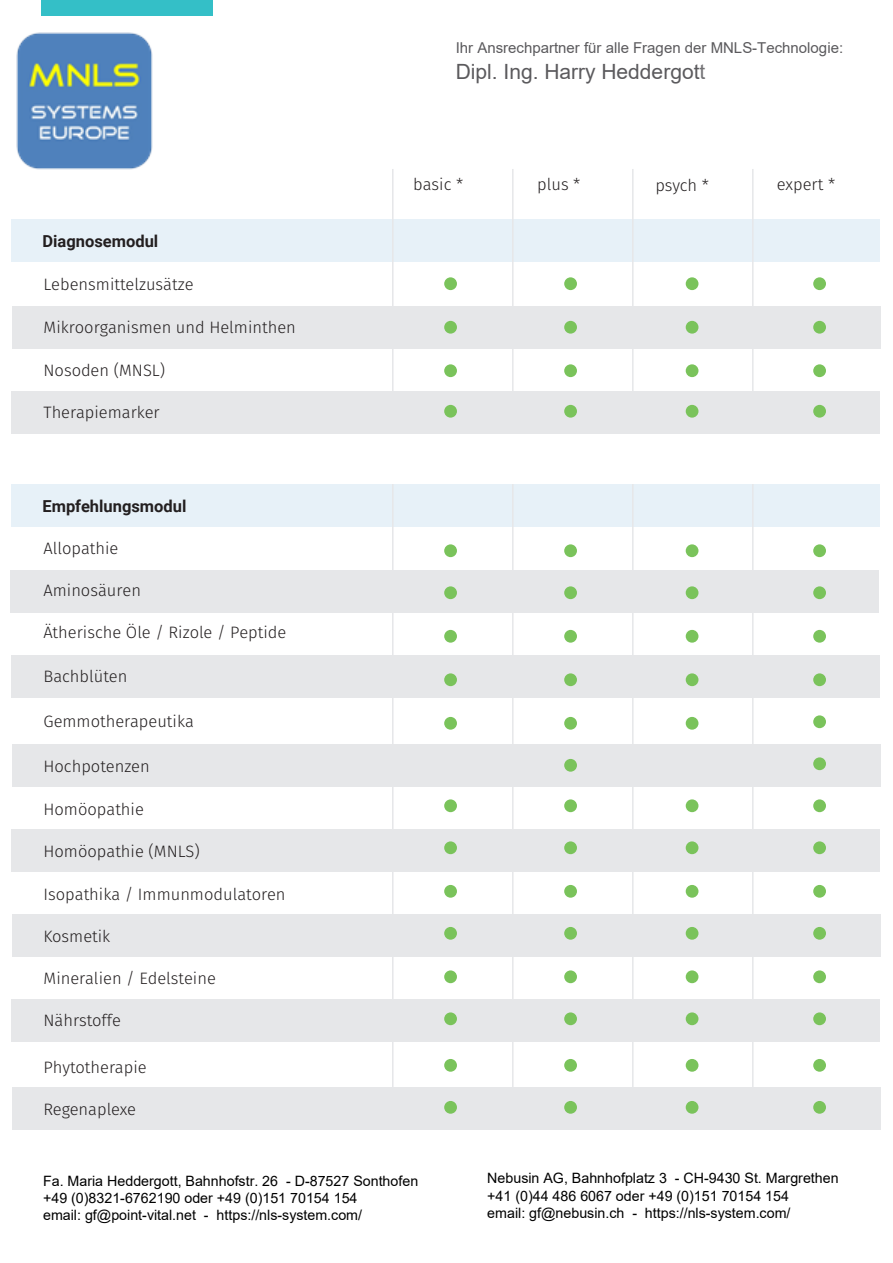
<style>
.page{position:relative;width:893px;height:1263px;background:#fff}
.page>*{position:absolute;margin:0;border:0;box-sizing:border-box;transform-origin:0 0}
.t1{font:21px "Arial";color:#5b5a5d}
.t2{font:300 16.5px "Fira Sans";color:#231f20}
.t3{font:700 16.5px "Roboto";color:#231f20}
.t4{font:15px "Arial";color:#5b5a5d}
.t5{font:14.25px/17.1px "Arial";color:#000}
.s1{color:#737275}
</style>
<div class="page">
<div style="left:41px;top:0;width:172px;height:16px;background:#34bfc7"></div>
<div style="left:12px;top:484px;width:868px;height:43px;background:#e7f1f8"></div>
<div style="left:12px;top:219px;width:868px;height:43px;background:#e7f1f8"></div>
<hr style="left:512px;top:169px;width:2px;height:263px;background:#e6e7e9">
<hr style="left:392px;top:169px;width:2px;height:263px;background:#e6e7e9">
<hr style="left:632px;top:169px;width:2px;height:263px;background:#e6e7e9">
<hr style="left:752px;top:169px;width:2px;height:263px;background:#e6e7e9">
<div style="left:12px;top:306px;width:868px;height:43px;background:#e6e7e9"></div>
<div style="left:12px;top:391px;width:868px;height:43px;background:#e6e7e9"></div>
<div style="left:10px;top:570px;width:868px;height:43px;background:#e6e7e9"></div>
<div style="left:12px;top:655px;width:868px;height:43px;background:#e6e7e9"></div>
<div style="left:12px;top:744px;width:868px;height:43px;background:#e6e7e9"></div>
<div style="left:12px;top:829px;width:868px;height:43px;background:#e6e7e9"></div>
<div style="left:12px;top:914px;width:868px;height:43px;background:#e6e7e9"></div>
<div style="left:12px;top:999px;width:868px;height:43px;background:#e6e7e9"></div>
<div style="left:12px;top:1087px;width:868px;height:43px;background:#e6e7e9"></div>
<hr style="left:512px;top:484px;width:2px;height:643px;background:#e6e7e9">
<hr style="left:392px;top:484px;width:2px;height:643px;background:#e6e7e9">
<hr style="left:632px;top:484px;width:2px;height:643px;background:#e6e7e9">
<hr style="left:752px;top:484px;width:2px;height:643px;background:#e6e7e9">
<div style="left:444px;top:277px;width:13px;height:13px;background:#7ac35b;border-radius:50%"></div>
<div style="left:444px;top:321px;width:13px;height:13px;background:#7ac35b;border-radius:50%"></div>
<div style="left:444px;top:364px;width:13px;height:13px;background:#7ac35b;border-radius:50%"></div>
<div style="left:444px;top:405px;width:13px;height:13px;background:#7ac35b;border-radius:50%"></div>
<div style="left:564px;top:277px;width:13px;height:13px;background:#7ac35b;border-radius:50%"></div>
<div style="left:564px;top:321px;width:13px;height:13px;background:#7ac35b;border-radius:50%"></div>
<div style="left:564px;top:364px;width:13px;height:13px;background:#7ac35b;border-radius:50%"></div>
<div style="left:564px;top:405px;width:13px;height:13px;background:#7ac35b;border-radius:50%"></div>
<div style="left:686px;top:277px;width:12px;height:13px;background:#7ac35b;border-radius:50%"></div>
<div style="left:686px;top:321px;width:12px;height:13px;background:#7ac35b;border-radius:50%"></div>
<div style="left:686px;top:364px;width:12px;height:13px;background:#7ac35b;border-radius:50%"></div>
<div style="left:686px;top:405px;width:12px;height:13px;background:#7ac35b;border-radius:50%"></div>
<div style="left:813px;top:277px;width:13px;height:13px;background:#7ac35b;border-radius:50%"></div>
<div style="left:813px;top:321px;width:13px;height:13px;background:#7ac35b;border-radius:50%"></div>
<div style="left:813px;top:364px;width:13px;height:13px;background:#7ac35b;border-radius:50%"></div>
<div style="left:813px;top:405px;width:13px;height:13px;background:#7ac35b;border-radius:50%"></div>
<div style="left:444px;top:544px;width:13px;height:13px;background:#7ac35b;border-radius:50%"></div>
<div style="left:564px;top:544px;width:13px;height:13px;background:#7ac35b;border-radius:50%"></div>
<div style="left:686px;top:544px;width:12px;height:13px;background:#7ac35b;border-radius:50%"></div>
<div style="left:813px;top:544px;width:13px;height:13px;background:#7ac35b;border-radius:50%"></div>
<div style="left:444px;top:586px;width:13px;height:13px;background:#7ac35b;border-radius:50%"></div>
<div style="left:444px;top:630px;width:13px;height:13px;background:#7ac35b;border-radius:50%"></div>
<div style="left:444px;top:673px;width:13px;height:13px;background:#7ac35b;border-radius:50%"></div>
<div style="left:564px;top:586px;width:13px;height:13px;background:#7ac35b;border-radius:50%"></div>
<div style="left:564px;top:630px;width:13px;height:13px;background:#7ac35b;border-radius:50%"></div>
<div style="left:564px;top:673px;width:13px;height:13px;background:#7ac35b;border-radius:50%"></div>
<div style="left:686px;top:586px;width:12px;height:13px;background:#7ac35b;border-radius:50%"></div>
<div style="left:686px;top:630px;width:12px;height:13px;background:#7ac35b;border-radius:50%"></div>
<div style="left:686px;top:673px;width:12px;height:13px;background:#7ac35b;border-radius:50%"></div>
<div style="left:813px;top:586px;width:13px;height:13px;background:#7ac35b;border-radius:50%"></div>
<div style="left:813px;top:630px;width:13px;height:13px;background:#7ac35b;border-radius:50%"></div>
<div style="left:813px;top:673px;width:13px;height:13px;background:#7ac35b;border-radius:50%"></div>
<div style="left:813px;top:715px;width:13px;height:13px;background:#7ac35b;border-radius:50%"></div>
<div style="left:813px;top:757px;width:13px;height:13px;background:#7ac35b;border-radius:50%"></div>
<div style="left:444px;top:799px;width:13px;height:13px;background:#7ac35b;border-radius:50%"></div>
<div style="left:564px;top:799px;width:13px;height:13px;background:#7ac35b;border-radius:50%"></div>
<div style="left:686px;top:799px;width:12px;height:13px;background:#7ac35b;border-radius:50%"></div>
<div style="left:813px;top:799px;width:13px;height:13px;background:#7ac35b;border-radius:50%"></div>
<div style="left:444px;top:841px;width:13px;height:13px;background:#7ac35b;border-radius:50%"></div>
<div style="left:564px;top:841px;width:13px;height:13px;background:#7ac35b;border-radius:50%"></div>
<div style="left:686px;top:841px;width:12px;height:13px;background:#7ac35b;border-radius:50%"></div>
<div style="left:813px;top:841px;width:13px;height:13px;background:#7ac35b;border-radius:50%"></div>
<div style="left:444px;top:885px;width:13px;height:13px;background:#7ac35b;border-radius:50%"></div>
<div style="left:564px;top:885px;width:13px;height:13px;background:#7ac35b;border-radius:50%"></div>
<div style="left:686px;top:885px;width:12px;height:13px;background:#7ac35b;border-radius:50%"></div>
<div style="left:813px;top:885px;width:13px;height:13px;background:#7ac35b;border-radius:50%"></div>
<div style="left:444px;top:927px;width:13px;height:13px;background:#7ac35b;border-radius:50%"></div>
<div style="left:564px;top:927px;width:13px;height:13px;background:#7ac35b;border-radius:50%"></div>
<div style="left:686px;top:927px;width:12px;height:13px;background:#7ac35b;border-radius:50%"></div>
<div style="left:813px;top:927px;width:13px;height:13px;background:#7ac35b;border-radius:50%"></div>
<div style="left:444px;top:970px;width:13px;height:13px;background:#7ac35b;border-radius:50%"></div>
<div style="left:564px;top:970px;width:13px;height:13px;background:#7ac35b;border-radius:50%"></div>
<div style="left:686px;top:970px;width:12px;height:13px;background:#7ac35b;border-radius:50%"></div>
<div style="left:813px;top:970px;width:13px;height:13px;background:#7ac35b;border-radius:50%"></div>
<div style="left:444px;top:1012px;width:13px;height:13px;background:#7ac35b;border-radius:50%"></div>
<div style="left:564px;top:1012px;width:13px;height:13px;background:#7ac35b;border-radius:50%"></div>
<div style="left:686px;top:1012px;width:12px;height:13px;background:#7ac35b;border-radius:50%"></div>
<div style="left:813px;top:1012px;width:13px;height:13px;background:#7ac35b;border-radius:50%"></div>
<div style="left:444px;top:1059px;width:13px;height:13px;background:#7ac35b;border-radius:50%"></div>
<div style="left:564px;top:1059px;width:13px;height:13px;background:#7ac35b;border-radius:50%"></div>
<div style="left:686px;top:1059px;width:12px;height:13px;background:#7ac35b;border-radius:50%"></div>
<div style="left:813px;top:1059px;width:13px;height:13px;background:#7ac35b;border-radius:50%"></div>
<div style="left:444px;top:1101px;width:13px;height:13px;background:#7ac35b;border-radius:50%"></div>
<div style="left:564px;top:1101px;width:13px;height:13px;background:#7ac35b;border-radius:50%"></div>
<div style="left:686px;top:1101px;width:12px;height:13px;background:#7ac35b;border-radius:50%"></div>
<div style="left:813px;top:1101px;width:13px;height:13px;background:#7ac35b;border-radius:50%"></div>
<div style="left:564px;top:759px;width:13px;height:13px;background:#7ac35b;border-radius:50%"></div>
<div style="left:444px;top:717px;width:13px;height:13px;background:#7ac35b;border-radius:50%"></div>
<div style="left:564px;top:717px;width:13px;height:13px;background:#7ac35b;border-radius:50%"></div>
<div style="left:686px;top:717px;width:12px;height:13px;background:#7ac35b;border-radius:50%"></div>
<img style="left:16px;top:33px;width:137px;height:136px">
<p class="t4" style="left:456px;top:41px;width:389px">Ihr Ansrechpartner für alle Fragen der MNLS-Technologie:</p>
<p class="t1" style="left:456px;top:61px;width:251px">Dipl. Ing. Harry Heddergot<span class="s1">t</span></p>
<p class="t3" style="left:42px;top:229px;width:117px">Diagnosemodul</p>
<p class="t2" style="left:43px;top:272px;width:152px">Lebensmittelzusätze</p>
<p class="t2" style="left:44px;top:315px;width:254px">Mikroorganismen und Helminthen</p>
<p class="t2" style="left:44px;top:359px;width:123px">Nosoden (MNSL)</p>
<p class="t2" style="left:44px;top:401px;width:118px">Therapiemarker</p>
<p class="t3" style="left:42px;top:495px;width:146px">Empfehlungsmodul</p>
<p class="t2" style="left:44px;top:536px;width:76px">Allopathie</p>
<p class="t2" style="left:44px;top:579px;width:99px">Aminosäuren</p>
<p class="t2" style="left:44px;top:621px;width:244px">Ätherische Öle / Rizole / Peptide</p>
<p class="t2" style="left:44px;top:664px;width:85px">Bachblüten</p>
<p class="t2" style="left:44px;top:709px;width:152px">Gemmotherapeutika</p>
<p class="t2" style="left:44px;top:755px;width:108px">Hochpotenzen</p>
<p class="t2" style="left:44px;top:798px;width:102px">Homöopathie</p>
<p class="t2" style="left:44px;top:840px;width:158px">Homöopathie (MNLS)</p>
<p class="t2" style="left:44px;top:882px;width:244px">Isopathika / Immunmodulatoren</p>
<p class="t2" style="left:44px;top:925px;width:68px">Kosmetik</p>
<p class="t2" style="left:44px;top:966px;width:174px">Mineralien / Edelsteine</p>
<p class="t2" style="left:44px;top:1009px;width:79px">Nährstoffe</p>
<p class="t2" style="left:44px;top:1055px;width:105px">Phytotherapie</p>
<p class="t2" style="left:44px;top:1098px;width:94px">Regenaplexe</p>
<p class="t2" style="left:413px;top:173px;width:52px">basic *</p>
<p class="t2" style="left:537px;top:173px;width:45px">plus *</p>
<p class="t2" style="left:655px;top:173px;width:55px">psych *</p>
<p class="t2" style="left:777px;top:173px;width:60px">expert *</p>
<p class="t5" style="left:43px;top:1173px;width:377px">Fa. Maria Heddergott, Bahnhofstr. 26 - D-87527 Sonthofen +49 (0)8321-6762190 oder +49 (0)151 70154 154<br>email: gf@point-vital.net - https://nls-system.com/</p>
<p class="t5" style="left:487px;top:1170px;width:353px">Nebusin AG, Bahnhofplatz 3 - CH-9430 St. Margrethen +41 (0)44 486 6067 oder +49 (0)151 70154 154<br>email: gf@nebusin.ch - https://nls-system.com/</p>
</div>
